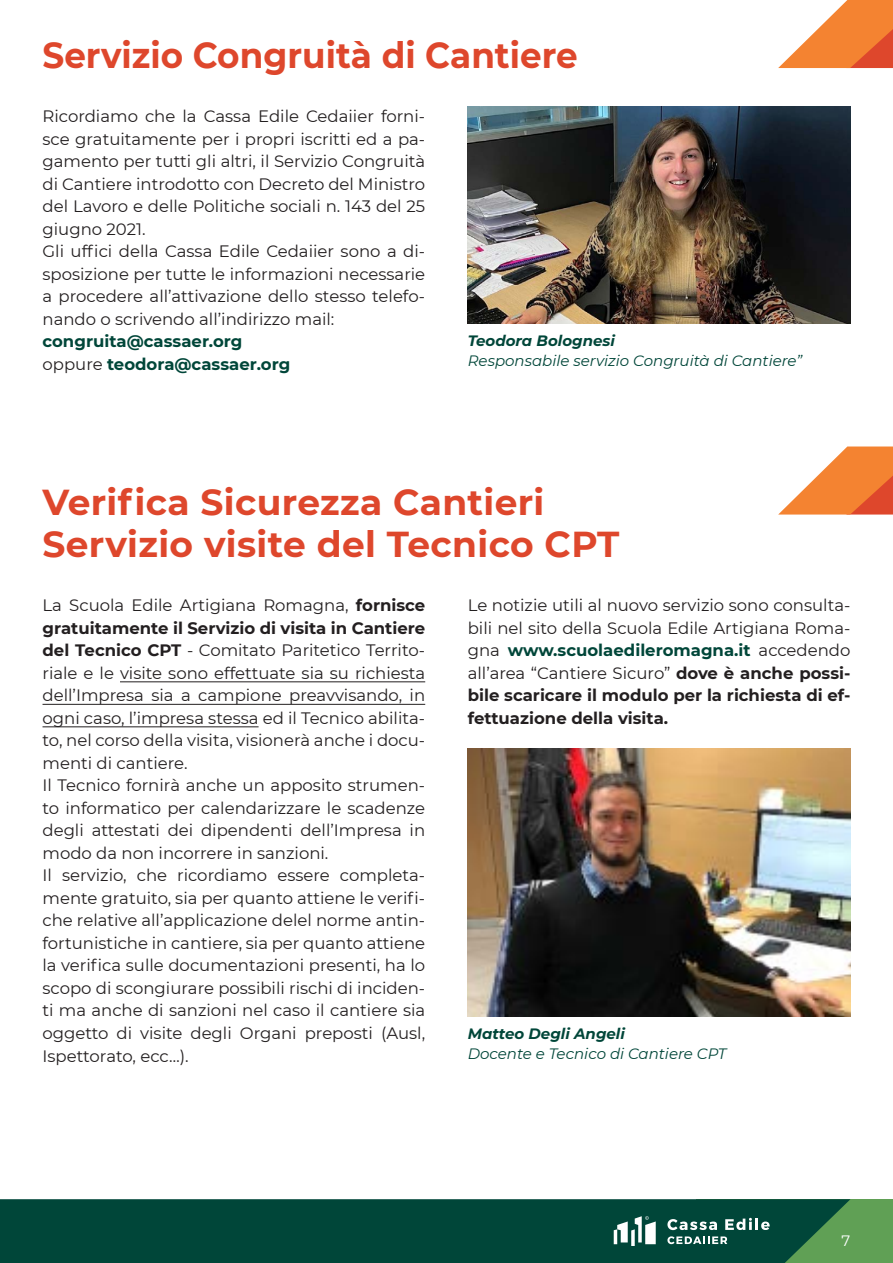
<style>
.page{position:relative;width:893px;height:1263px;background:#fff}
.page>*{position:absolute;margin:0;border:0;box-sizing:border-box;transform-origin:0 0}
.t1{font:700 36px/42.5px "Montserrat";letter-spacing:.01em;color:#de472c}
.t2{font:700 36px "Montserrat";letter-spacing:.01em;color:#de472c;scale:.95 1}
.t3{font:16.5px/22.5px "Montserrat";color:#231f20}
.t4{font:700 16.5px/22.5px "Montserrat";color:#004639}
.t5{font:italic 15px "Montserrat";color:#004639}
.t6{font:italic 700 15px "Montserrat";color:#004639}
.t7{font:15px "Montserrat";color:#fff}
.s1{font-weight:400;color:#231f20}
.s2{font-weight:700}
.s3{font-weight:700;color:#004639}
</style>
<div class="page">
<div style="left:696px;top:1199px;width:197px;height:64px;background:#60a055"></div>
<div style="left:0;top:1199px;width:850px;height:64px;background:#004639"></div>
<svg style="left:667px;top:1219px;width:50px;height:11px"></svg>
<svg style="left:725px;top:1218px;width:45px;height:12px"></svg>
<svg style="left:667px;top:1236px;width:60px;height:8px"></svg>
<svg style="left:614px;top:1216px;width:42px;height:30px"></svg>
<svg style="left:778px;top:0;width:115px;height:68px"></svg>
<hr style="left:120px;top:681px;width:305px;height:1px;background:#231f20">
<hr style="left:43px;top:704px;width:382px;height:1px;background:#231f20">
<hr style="left:43px;top:726px;width:216px;height:1px;background:#231f20">
<svg style="left:779px;top:446px;width:114px;height:68px"></svg>
<img style="left:468px;top:106px;width:382px;height:217px">
<img style="left:468px;top:748px;width:382px;height:268px">
<h1 class="t2" style="left:43px;top:29px;width:565px">Servizio Congruità di Cantiere</h1>
<p class="t3" style="left:43px;top:105px;width:384px">Ricordiamo che la Cassa Edile Cedaiier forni&shy;sce gratuitamente per i propri iscritti ed a pa&shy;gamento per tutti gli altri, il Servizio Congruità di Cantiere introdotto con Decreto del Ministro del Lavoro e delle Politiche sociali n. 143 del 25 giugno 2021.<br>Gli uffici della Cassa Edile Cedaiier sono a di&shy;sposizione per tutte le informazioni necessarie a procedere all’attivazione dello stesso telefo&shy;nando o scrivendo all’indirizzo mail:</p>
<p class="t4" style="left:43px;top:329px;width:249px">congruita@cassaer.org <span class="s1">oppure</span> teodora@cassaer.org</p>
<p class="t6" style="left:468px;top:330px;width:149px">Teodora Bolognesi</p>
<p class="t5" style="left:468px;top:350px;width:336px">Responsabile servizio Congruità di Cantiere”</p>
<h1 class="t1" style="left:43px;top:479px;width:578px">Verifica Sicurezza Cantieri<br>Servizio visite del Tecnico CPT</h1>
<p class="t3" style="left:43px;top:594px;width:384px">La Scuola Edile Artigiana Romagna, <span class="s2">fornisce gratuitamente il Servizio di visita in Cantiere del Tecnico CPT</span> - Comitato Paritetico Territo&shy;riale e le visite sono effettuate sia su richiesta dell’Impresa sia a campione preavvisando, in ogni caso, l’impresa stessa ed il Tecnico abilita&shy;to, nel corso della visita, visionerà anche i docu&shy;menti di cantiere.<br>Il Tecnico fornirà anche un apposito strumen&shy;to informatico per calendarizzare le scadenze degli attestati dei dipendenti dell’Impresa in modo da non incorrere in sanzioni.<br>Il servizio, che ricordiamo essere completa&shy;mente gratuito, sia per quanto attiene le verifi&shy;che relative all’applicazione delel norme antin&shy;fortunistiche in cantiere, sia per quanto attiene la verifica sulle documentazioni presenti, ha lo scopo di scongiurare possibili rischi di inciden&shy;ti ma anche di sanzioni nel caso il cantiere sia oggetto di visite degli Organi preposti (Ausl, Ispettorato, ecc…).</p>
<p class="t3" style="left:468px;top:594px;width:384px;text-align:justify">Le notizie utili al nuovo servizio sono consulta&shy;bili nel sito della Scuola Edile Artigiana Roma&shy;gna <span class="s3">www.scuolaedileromagna.it</span> accedendo all’area “Cantiere Sicuro” <span class="s2">dove è anche possi&shy;bile scaricare il modulo per la richiesta di ef&shy;fettuazione della visita.</span></p>
<p class="t6" style="left:468px;top:1023px;width:159px">Matteo Degli Angeli</p>
<p class="t5" style="left:468px;top:1043px;width:260px">Docente e Tecnico di Cantiere CPT</p>
<p class="t7" style="left:842px;top:1230px;width:10px">7</p>
</div>
